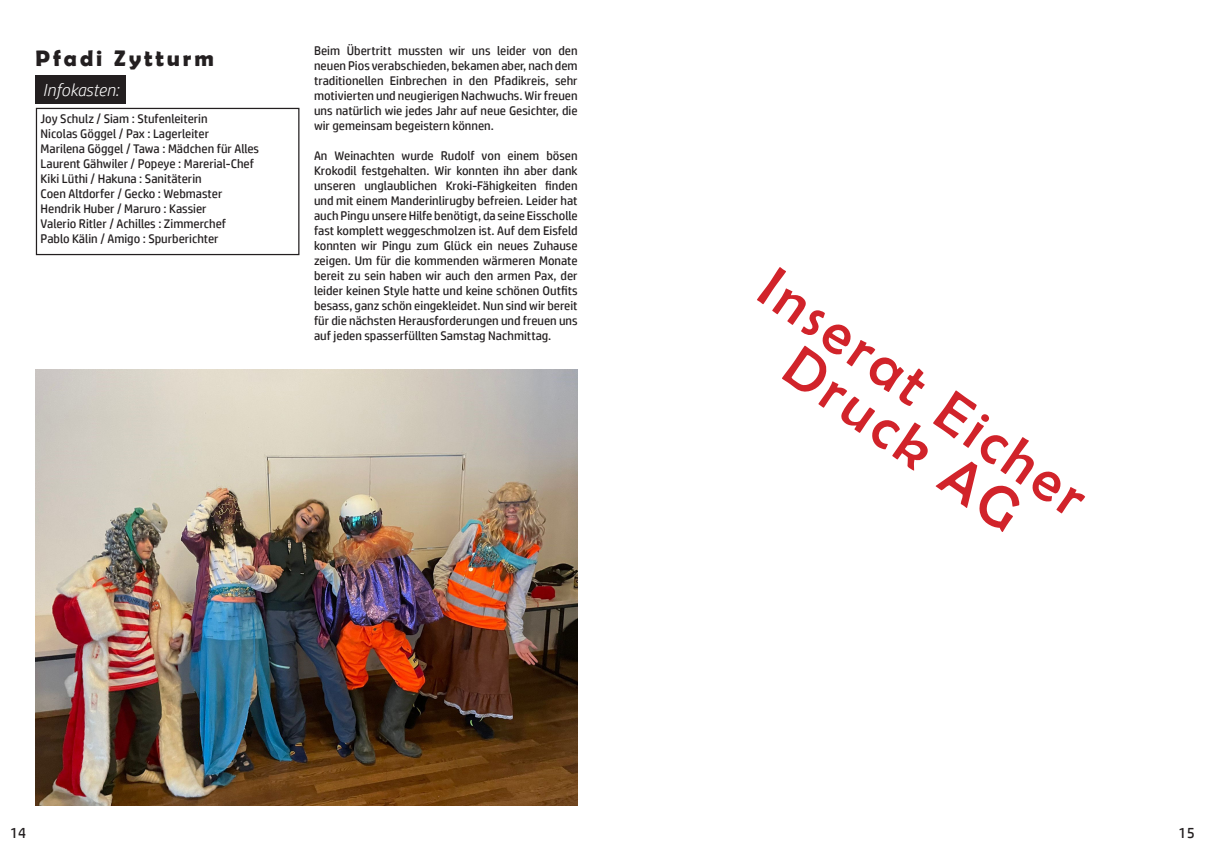
<style>
.page{position:relative;width:1205px;height:851px;background:#fff}
.page>*{position:absolute;margin:0;border:0;box-sizing:border-box;transform-origin:0 0}
.t1{font:58.75px/50px "Berlin Sans FB";color:#d1232a;text-align:center}
.t2{font:700 22.5px "Berlin Sans FB Demi";letter-spacing:.13em;color:#231f20}
.t3{font:italic 300 17.5px "HP Simplified";color:#fff}
.t4{font:15px "HP Simplified";color:#231f20}
.t5{font:12.5px/15px "HP Simplified";color:#231f20;text-align:justify}
</style>
<div class="page">
<div style="left:36px;top:108px;width:263px;height:147px;border:1px solid #231f20"></div>
<div style="left:36px;top:75px;width:90px;height:28px;background:#231f20"></div>
<img style="left:35px;top:369px;width:543px;height:436px">
<h2 class="t2" style="left:35px;top:45px;width:180px">Pfadi Zytturm</h2>
<h3 class="t3" style="left:43px;top:80px;width:77px">Infokasten:</h3>
<p class="t5" style="left:41px;top:111px;width:220px;text-align:left">Joy Schulz / Siam : Stufenleiterin<br>Nicolas Göggel / Pax : Lagerleiter<br>Marilena Göggel / Tawa : Mädchen für Alles Laurent Gähwiler / Popeye : Marerial-Chef Kiki Lüthi / Hakuna : Sanitäterin<br>Coen Altdorfer / Gecko : Webmaster Hendrik Huber / Maruro : Kassier<br>Valerio Ritler / Achilles : Zimmerchef<br>Pablo Kälin / Amigo : Spurberichter</p>
<p class="t5" style="left:314px;top:43px;width:265px">Beim Übertritt mussten wir uns leider von den neuen Pios verabschieden, bekamen aber, nach dem traditionellen Einbrechen in den Pfadikreis, sehr motivierten und neugierigen Nachwuchs. Wir freuen uns natürlich wie jedes Jahr auf neue Gesichter, die wir gemeinsam begeistern können.</p>
<p class="t5" style="left:314px;top:148px;width:265px">An Weinachten wurde Rudolf von einem bösen Krokodil festgehalten. Wir konnten ihn aber dank unseren unglaublichen Kroki-Fähigkeiten finden und mit einem Manderinlirugby befreien. Leider hat auch Pingu unsere Hilfe benötigt, da seine Eisscholle fast komplett weggeschmolzen ist. Auf dem Eisfeld konnten wir Pingu zum Glück ein neues Zuhause zeigen. Um für die kommenden wärmeren Monate bereit zu sein haben wir auch den armen Pax, der leider keinen Style hatte und keine schönen Outfits besass, ganz schön eingekleidet. Nun sind wir bereit für die nächsten Herausforderungen und freuen uns auf jeden spasserfüllten Samstag Nachmittag.</p>
<h1 class="t1" style="left:780px;top:261px;width:387px;rotate:35deg">Inserat Eicher<br>Druck AG</h1>
<p class="t4" style="left:10px;top:823px;width:18px">14</p>
<p class="t4" style="left:1178px;top:823px;width:18px">15</p>
</div>
